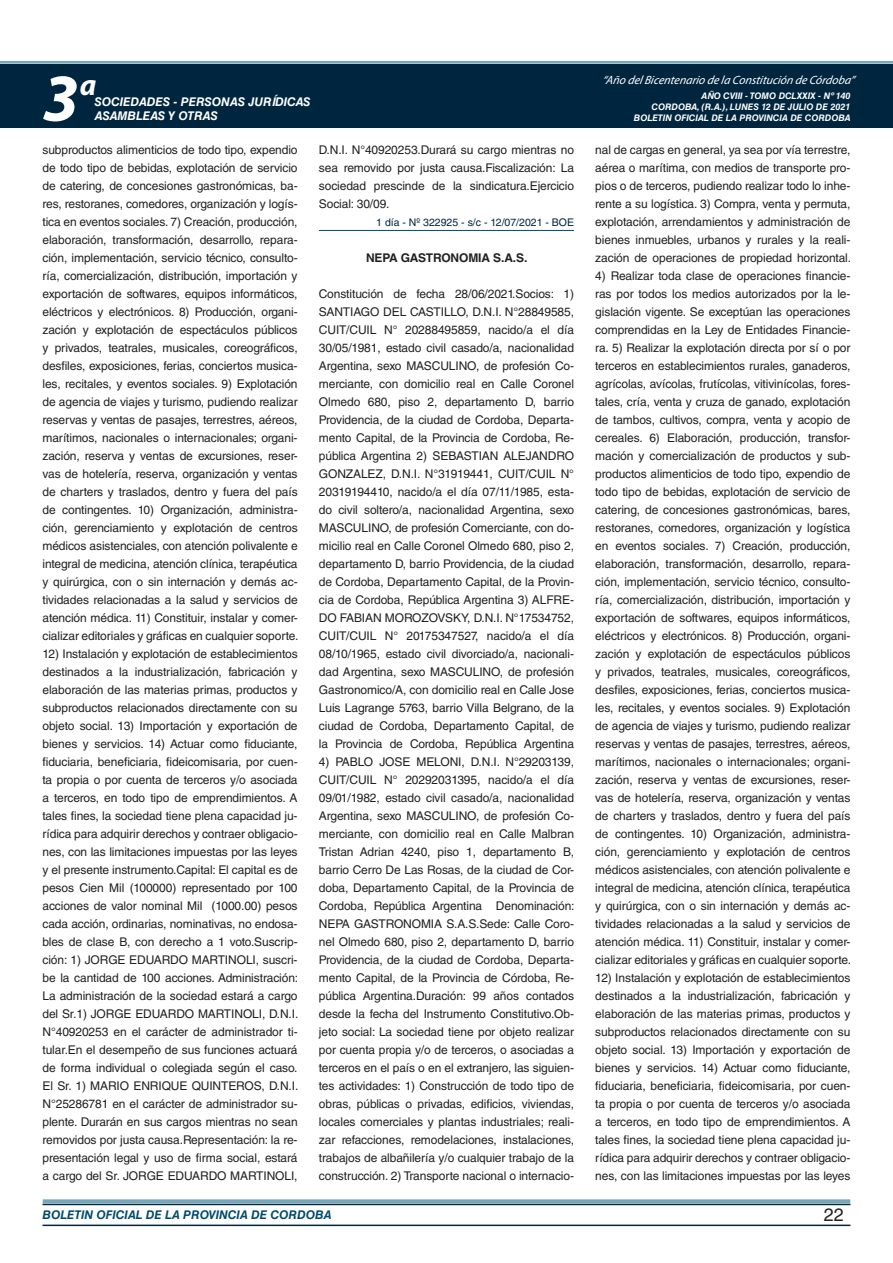
<style>
.page{position:relative;width:893px;height:1263px;background:#fff}
.page>*{position:absolute;margin:0;border:0;box-sizing:border-box;transform-origin:0 0}
.t1{font:italic 700 67.5px "Myriad Pro";color:#fff}
.t2{font:italic 700 30px "Myriad Pro";color:#fff}
.t3{font:18px "Helvetica LT Std";color:#231f20}
.t4{font:12px/18px "Helvetica LT Std";letter-spacing:-.01em;color:#231f20;text-align:justify}
.t5{font:italic 12px "Myriad Pro";color:#fff}
.t6{font:italic 700 12px "Helvetica LT Std";color:#fff}
.t7{font:italic 700 12px "Helvetica LT Std";color:#004b6c}
.t8{font:700 12px "Helvetica LT Std";letter-spacing:-.01em;color:#231f20}
.t9{font:10.5px "Helvetica LT Std";color:#00263f}
.t10{font:italic 700 9px/10.8px "Helvetica LT Std";color:#fff;text-align:right}
</style>
<div class="page">
<div style="left:0;top:61px;width:893px;height:6px;background:#fff;opacity:.75"></div>
<div style="left:0;top:64px;width:893px;height:64px;background:#00263f"></div>
<hr style="left:43px;top:1224px;width:807px;height:2px;background:#00263f">
<div style="left:42px;top:1198px;width:809px;height:8px;background:#fff;opacity:.75"></div>
<hr style="left:319px;top:230px;width:255px;height:1px;background:#004b6c">
<h1 class="t1" style="left:43px;top:54px;width:38px">3</h1>
<h2 class="t2" style="left:80px;top:66px;width:18px">a</h2>
<p class="t6" style="left:95px;top:94px;width:217px">SOCIEDADES - PERSONAS JURÍDICAS</p>
<p class="t6" style="left:95px;top:109px;width:125px">ASAMBLEAS Y OTRAS</p>
<p class="t5" style="left:603px;top:72px;width:254px">“Año delBicentenario de la Constitución de Córdoba”</p>
<p class="t10" style="left:634px;top:91px;width:218px">AÑO CVIII - TOMO DCLXXIX - Nº 140<br>CORDOBA, (R.A.), LUNES 12 DE JULIO DE 2021<br>BOLETIN OFICIAL DE LA PROVINCIA DE CORDOBA</p>
<p class="t4" style="left:43px;top:141px;width:257px">subproductos alimenticios de todo tipo, expendio de todo tipo de bebidas, explotación de servicio de catering, de concesiones gastronómicas, ba&shy;res, restoranes, comedores, organización y logís&shy;tica en eventos sociales. 7) Creación, producción, elaboración, transformación, desarrollo, repara&shy;ción, implementación, servicio técnico, consulto&shy;ría, comercialización, distribución, importación y exportación de softwares, equipos informáticos, eléctricos y electrónicos. 8) Producción, organi&shy;zación y explotación de espectáculos públicos y privados, teatrales, musicales, coreográficos, desfiles, exposiciones, ferias, conciertos musica&shy;les, recitales, y eventos sociales. 9) Explotación de agencia de viajes y turismo, pudiendo realizar reservas y ventas de pasajes, terrestres, aéreos, marítimos, nacionales o internacionales; organi&shy;zación, reserva y ventas de excursiones, reser&shy;vas de hotelería, reserva, organización y ventas de charters y traslados, dentro y fuera del país de contingentes. 10) Organización, administra&shy;ción, gerenciamiento y explotación de centros médicos asistenciales, con atención polivalente e integral de medicina, atención clínica, terapéutica y quirúrgica, con o sin internación y demás ac&shy;tividades relacionadas a la salud y servicios de atención médica. 11) Constituir, instalar y comer&shy;cializar editoriales y gráficas en cualquier soporte.</p>
<p class="t4" style="left:43px;top:645px;width:257px">12) Instalación y explotación de establecimientos destinados a la industrialización, fabricación y elaboración de las materias primas, productos y subproductos relacionados directamente con su objeto social. 13) Importación y exportación de bienes y servicios. 14) Actuar como fiduciante, fiduciaria, beneficiaria, fideicomisaria, por cuen&shy;ta propia o por cuenta de terceros y/o asociada a terceros, en todo tipo de emprendimientos. A tales fines, la sociedad tiene plena capacidad ju&shy;rídica para adquirir derechos y contraer obligacio&shy;nes, con las limitaciones impuestas por las leyes y el presente instrumento.Capital: El capital es de pesos Cien Mil (100000) representado por 100 acciones de valor nominal Mil (1000.00) pesos cada acción, ordinarias, nominativas, no endosa&shy;bles de clase B, con derecho a 1 voto.Suscrip&shy;ción: 1) JORGE EDUARDO MARTINOLI, suscri&shy;be la cantidad de 100 acciones. Administración:<br>La administración de la sociedad estará a cargo del Sr.1) JORGE EDUARDO MARTINOLI, D.N.I.<br>N°40920253 en el carácter de administrador ti&shy;tular.En el desempeño de sus funciones actuará de forma individual o colegiada según el caso.<br>El Sr. 1) MARIO ENRIQUE QUINTEROS, D.N.I.<br>N°25286781 en el carácter de administrador su&shy;plente. Durarán en sus cargos mientras no sean removidos por justa causa.Representación: la re&shy;presentación legal y uso de firma social, estará a cargo del Sr. JORGE EDUARDO MARTINOLI,</p>
<p class="t4" style="left:319px;top:141px;width:257px">D.N.I. N°40920253.Durará su cargo mientras no sea removido por justa causa.Fiscalización: La sociedad prescinde de la sindicatura.Ejercicio Social: 30/09.</p>
<p class="t9" style="left:376px;top:216px;width:199px">1 día - Nº 322925 - s/c - 12/07/2021 - BOE</p>
<p class="t8" style="left:366px;top:250px;width:163px">NEPA GASTRONOMIA S.A.S.</p>
<p class="t4" style="left:319px;top:285px;width:257px">Constitución de fecha 28/06/2021.Socios: 1)<br>SANTIAGO DEL CASTILLO, D.N.I. N°28849585, CUIT/CUIL N° 20288495859, nacido/a el día 30/05/1981, estado civil casado/a, nacionalidad Argentina, sexo MASCULINO, de profesión Co&shy;merciante, con domicilio real en Calle Coronel Olmedo 680, piso 2, departamento D, barrio Providencia, de la ciudad de Cordoba, Departa&shy;mento Capital, de la Provincia de Cordoba, Re&shy;pública Argentina 2) SEBASTIAN ALEJANDRO GONZALEZ, D.N.I. N°31919441, CUIT/CUIL N° 20319194410, nacido/a el día 07/11/1985, esta&shy;do civil soltero/a, nacionalidad Argentina, sexo MASCULINO, de profesión Comerciante, con do&shy;micilio real en Calle Coronel Olmedo 680, piso 2, departamento D, barrio Providencia, de la ciudad de Cordoba, Departamento Capital, de la Provin&shy;cia de Cordoba, República Argentina 3) ALFRE-DO FABIAN MOROZOVSKY, D.N.I. N°17534752, CUIT/CUIL N° 20175347527, nacido/a el día 08/10/1965, estado civil divorciado/a, nacionali&shy;dad Argentina, sexo MASCULINO, de profesión Gastronomico/A, con domicilio real en Calle Jose Luis Lagrange 5763, barrio Villa Belgrano, de la ciudad de Cordoba, Departamento Capital, de la Provincia de Cordoba, República Argentina</p>
<p class="t4" style="left:319px;top:753px;width:257px">4) PABLO JOSE MELONI, D.N.I. N°29203139, CUIT/CUIL N° 20292031395, nacido/a el día 09/01/1982, estado civil casado/a, nacionalidad Argentina, sexo MASCULINO, de profesión Co&shy;merciante, con domicilio real en Calle Malbran Tristan Adrian 4240, piso 1, departamento B, barrio Cerro De Las Rosas, de la ciudad de Cor&shy;doba, Departamento Capital, de la Provincia de Cordoba, República Argentina Denominación:<br>NEPA GASTRONOMIA S.A.S.Sede: Calle Coro&shy;nel Olmedo 680, piso 2, departamento D, barrio Providencia, de la ciudad de Cordoba, Departa&shy;mento Capital, de la Provincia de Córdoba, Re&shy;pública Argentina.Duración: 99 años contados desde la fecha del Instrumento Constitutivo.Ob&shy;jeto social: La sociedad tiene por objeto realizar por cuenta propia y/o de terceros, o asociadas a terceros en el país o en el extranjero, las siguien&shy;tes actividades: 1) Construcción de todo tipo de obras, públicas o privadas, edificios, viviendas, locales comerciales y plantas industriales; reali&shy;zar refacciones, remodelaciones, instalaciones, trabajos de albañilería y/o cualquier trabajo de la construcción. 2) Transporte nacional o internacio-</p>
<p class="t4" style="left:595px;top:141px;width:257px">nal de cargas en general, ya sea por vía terrestre, aérea o marítima, con medios de transporte pro&shy;pios o de terceros, pudiendo realizar todo lo inhe&shy;rente a su logística. 3) Compra, venta y permuta, explotación, arrendamientos y administración de bienes inmuebles, urbanos y rurales y la reali&shy;zación de operaciones de propiedad horizontal.</p>
<p class="t4" style="left:595px;top:267px;width:257px">4) Realizar toda clase de operaciones financie&shy;ras por todos los medios autorizados por la le&shy;gislación vigente. Se exceptúan las operaciones comprendidas en la Ley de Entidades Financie&shy;ra. 5) Realizar la explotación directa por sí o por terceros en establecimientos rurales, ganaderos, agrícolas, avícolas, frutícolas, vitivinícolas, fores&shy;tales, cría, venta y cruza de ganado, explotación de tambos, cultivos, compra, venta y acopio de cereales. 6) Elaboración, producción, transfor&shy;mación y comercialización de productos y sub&shy;productos alimenticios de todo tipo, expendio de todo tipo de bebidas, explotación de servicio de catering, de concesiones gastronómicas, bares, restoranes, comedores, organización y logística en eventos sociales. 7) Creación, producción, elaboración, transformación, desarrollo, repara&shy;ción, implementación, servicio técnico, consulto&shy;ría, comercialización, distribución, importación y exportación de softwares, equipos informáticos, eléctricos y electrónicos. 8) Producción, organi&shy;zación y explotación de espectáculos públicos y privados, teatrales, musicales, coreográficos, desfiles, exposiciones, ferias, conciertos musica&shy;les, recitales, y eventos sociales. 9) Explotación de agencia de viajes y turismo, pudiendo realizar reservas y ventas de pasajes, terrestres, aéreos, marítimos, nacionales o internacionales; organi&shy;zación, reserva y ventas de excursiones, reser&shy;vas de hotelería, reserva, organización y ventas de charters y traslados, dentro y fuera del país de contingentes. 10) Organización, administra&shy;ción, gerenciamiento y explotación de centros médicos asistenciales, con atención polivalente e integral de medicina, atención clínica, terapéutica y quirúrgica, con o sin internación y demás ac&shy;tividades relacionadas a la salud y servicios de atención médica. 11) Constituir, instalar y comer&shy;cializar editoriales y gráficas en cualquier soporte.</p>
<p class="t4" style="left:595px;top:969px;width:257px">12) Instalación y explotación de establecimientos destinados a la industrialización, fabricación y elaboración de las materias primas, productos y subproductos relacionados directamente con su objeto social. 13) Importación y exportación de bienes y servicios. 14) Actuar como fiduciante, fiduciaria, beneficiaria, fideicomisaria, por cuen&shy;ta propia o por cuenta de terceros y/o asociada a terceros, en todo tipo de emprendimientos. A tales fines, la sociedad tiene plena capacidad ju&shy;rídica para adquirir derechos y contraer obligacio&shy;nes, con las limitaciones impuestas por las leyes</p>
<p class="t7" style="left:43px;top:1208px;width:290px">BOLETIN OFICIAL DE LA PROVINCIA DE CORDOBA</p>
<h3 class="t3" style="left:824px;top:1204px;width:22px">22</h3>
</div>
